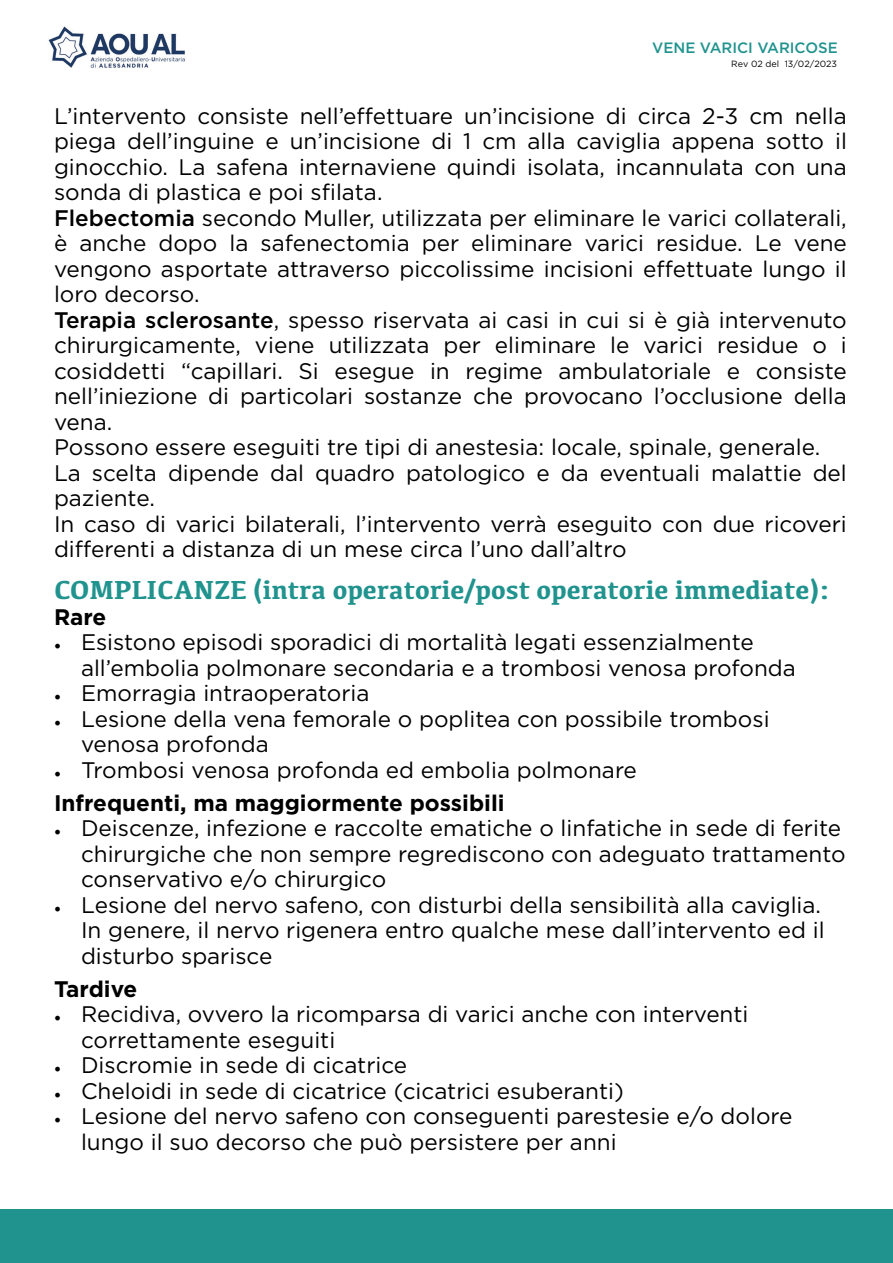
<style>
.page{position:relative;width:893px;height:1263px;background:#fff}
.page>*{position:absolute;margin:0;border:0;box-sizing:border-box;transform-origin:0 0}
.t1{font:700 27px "Kefa";color:#21938e}
.t2{font:22.5px/25.5px "Gotham";color:#000}
.t3{font:700 22.5px "Gotham";color:#000}
.t4{font:500 15px "Gotham";color:#21938e}
.t5{font:9px "Gotham";color:#000}
.s1{font-weight:500}
.s2{font-family:"Minion Pro";font-size:18px;color:#000001}
</style>
<div class="page">
<div style="left:0;top:1209px;width:893px;height:54px;background:#21938e"></div>
<img style="left:48px;top:26px;width:137px;height:42px">
<p class="t4" style="left:652px;top:38px;width:187px">VENE VARICI VARICOSE</p>
<p class="t5" style="left:731px;top:58px;width:107px">Rev 02 del 13/02/2023</p>
<p class="t2" style="left:54px;top:103px;width:794px;text-align:justify">L’intervento consiste nell’effettuare un’incisione di circa 2-3 cm nella piega dell’inguine e un’incisione di 1 cm alla caviglia appena sotto il ginocchio. La safena internaviene quindi isolata, incannulata con una sonda di plastica e poi sfilata.</p>
<p class="t2" style="left:54px;top:205px;width:794px;text-align:justify"><span class="s1">Flebectomia</span> secondo Muller, utilizzata per eliminare le varici collaterali, è anche dopo la safenectomia per eliminare varici residue. Le vene vengono asportate attraverso piccolissime incisioni effettuate lungo il loro decorso.</p>
<p class="t2" style="left:54px;top:307px;width:794px;text-align:justify"><span class="s1">Terapia sclerosante</span>, spesso riservata ai casi in cui si è già intervenuto chirurgicamente, viene utilizzata per eliminare le varici residue o i cosiddetti “capillari. Si esegue in regime ambulatoriale e consiste nell’iniezione di particolari sostanze che provocano l’occlusione della vena.</p>
<p class="t2" style="left:54px;top:434px;width:768px">Possono essere eseguiti tre tipi di anestesia: locale, spinale, generale.</p>
<p class="t2" style="left:54px;top:460px;width:794px">La scelta dipende dal quadro patologico e da eventuali malattie del paziente.</p>
<p class="t2" style="left:54px;top:510px;width:794px">In caso di varici bilaterali, l’intervento verrà eseguito con due ricoveri differenti a distanza di un mese circa l’uno dall’altro</p>
<p class="t1" style="left:54px;top:572px;width:778px">COMPLICANZE (intra operatorie/post operatorie immediate):</p>
<p class="t3" style="left:54px;top:602px;width:54px">Rare</p>
<p class="t2" style="left:81px;top:629px;width:716px;text-indent:-27px"><span class="s2">•</span> Esistono episodi sporadici di mortalità legati essenzialmente all’embolia polmonare secondaria e a trombosi venosa profonda</p>
<p class="t2" style="left:54px;top:680px;width:317px"><span class="s2">•</span> Emorragia intraoperatoria</p>
<p class="t2" style="left:81px;top:706px;width:690px;text-indent:-27px"><span class="s2">•</span> Lesione della vena femorale o poplitea con possibile trombosi venosa profonda</p>
<p class="t2" style="left:54px;top:757px;width:584px"><span class="s2">•</span> Trombosi venosa profonda ed embolia polmonare</p>
<p class="t3" style="left:54px;top:788px;width:452px">Infrequenti, ma maggiormente possibili</p>
<p class="t2" style="left:81px;top:815px;width:766px;text-indent:-27px"><span class="s2">•</span> Deiscenze, infezione e raccolte ematiche o linfatiche in sede di ferite chirurgiche che non sempre regrediscono con adeguato trattamento conservativo e/o chirurgico</p>
<p class="t2" style="left:81px;top:892px;width:745px;text-indent:-27px"><span class="s2">•</span> Lesione del nervo safeno, con disturbi della sensibilità alla caviglia.<br>In genere, il nervo rigenera entro qualche mese dall’intervento ed il disturbo sparisce</p>
<p class="t3" style="left:54px;top:974px;width:85px">Tardive</p>
<p class="t2" style="left:81px;top:1001px;width:669px;text-indent:-27px"><span class="s2">•</span> Recidiva, ovvero la ricomparsa di varici anche con interventi correttamente eseguiti</p>
<p class="t2" style="left:54px;top:1052px;width:355px"><span class="s2">•</span> Discromie in sede di cicatrice</p>
<p class="t2" style="left:54px;top:1078px;width:571px"><span class="s2">•</span> Cheloidi in sede di cicatrice (cicatrici esuberanti)</p>
<p class="t2" style="left:81px;top:1103px;width:713px;text-indent:-27px"><span class="s2">•</span> Lesione del nervo safeno con conseguenti parestesie e/o dolore lungo il suo decorso che può persistere per anni</p>
</div>
